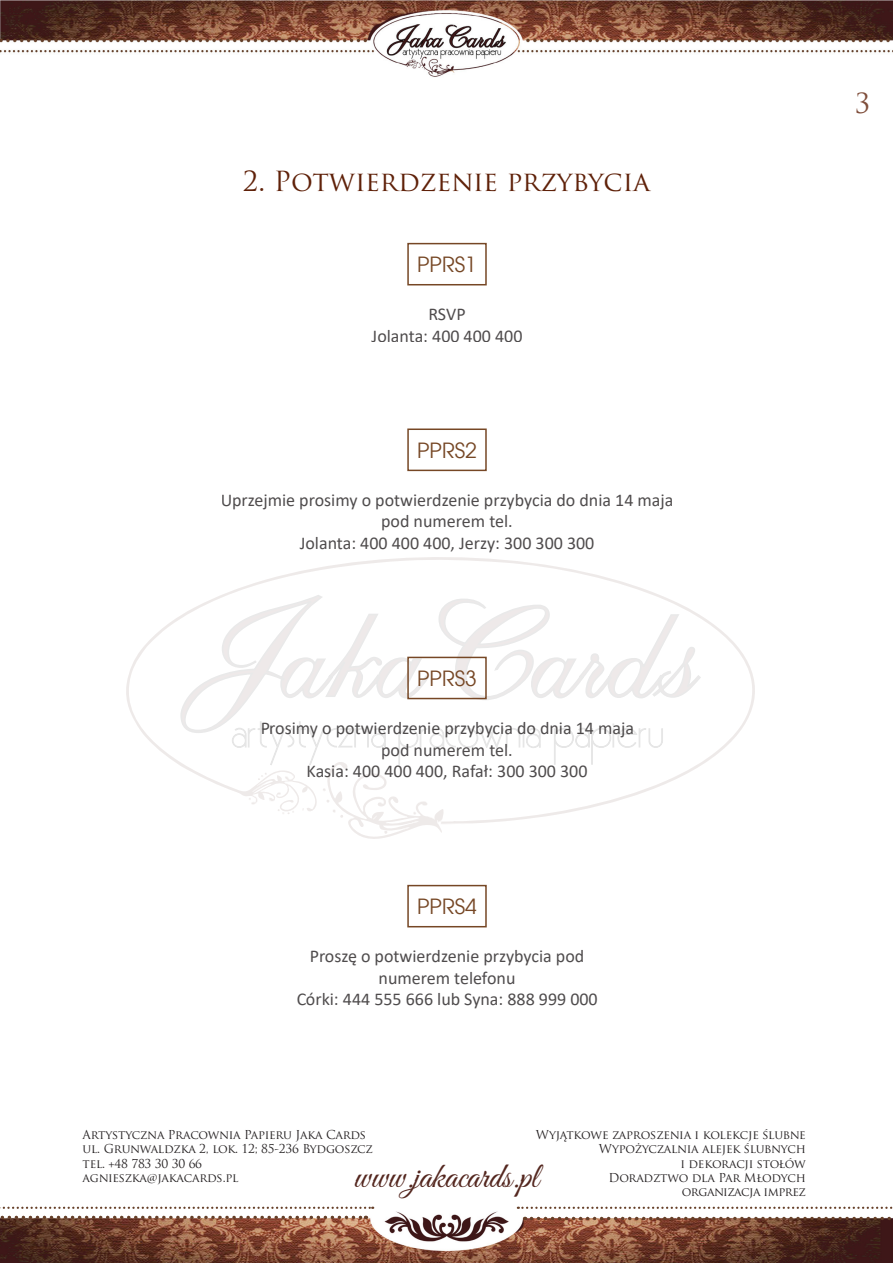
<style>
.page{position:relative;width:893px;height:1263px;background:#fff}
.page>*{position:absolute;margin:0;border:0;box-sizing:border-box;transform-origin:0 0}
.t1{font:36px "Great Vibes";color:#54271f}
.Styl_akapitowy_2{font:27px "Trajan Pro";color:#5f2109}
.Styl_akapitowy_3{font:21px "Avant Garde";color:#764725}
.t2{font:18px/21.6px "Calibri";color:#231f20;text-align:center}
.t3{font:12px/14.4px "Trajan Pro";letter-spacing:-.02em;color:#231f20}
</style>
<div class="page">
<img style="left:0;top:1206px;width:893px;height:57px">
<svg style="left:0;top:1216px;width:366px;height:3px"></svg>
<svg style="left:0;top:1206px;width:373px;height:3px"></svg>
<svg style="left:525px;top:1217px;width:368px;height:3px"></svg>
<svg style="left:518px;top:1206px;width:375px;height:3px"></svg>
<img style="left:0;top:0;width:893px;height:77px">
<svg style="left:126px;top:557px;width:629px;height:233px"></svg>
<svg style="left:231px;top:721px;width:433px;height:118px"></svg>
<div style="left:407px;top:243px;width:80px;height:42px;border:2px solid #764725"></div>
<div style="left:407px;top:428px;width:80px;height:43px;border:2px solid #764725"></div>
<div style="left:407px;top:657px;width:80px;height:42px;border:2px solid #764725"></div>
<div style="left:407px;top:885px;width:80px;height:42px;border:2px solid #764725"></div>
<p class="Styl_akapitowy_2" style="left:243px;top:165px;width:409px">2. Potwierdzenie przybycia</p>
<p class="Styl_akapitowy_3" style="left:417px;top:252px;width:61px">PPRS1</p>
<p class="t2" style="left:372px;top:304px;width:152px">RSVP<br>Jolanta: 400 400 400</p>
<p class="Styl_akapitowy_3" style="left:417px;top:437px;width:61px">PPRS2</p>
<p class="t2" style="left:221px;top:490px;width:454px">Uprzejmie prosimy o potwierdzenie przybycia do dnia 14 maja pod numerem tel.<br>Jolanta: 400 400 400, Jerzy: 300 300 300</p>
<p class="Styl_akapitowy_3" style="left:417px;top:666px;width:61px">PPRS3</p>
<p class="t2" style="left:260px;top:718px;width:375px">Prosimy o potwierdzenie przybycia do dnia 14 maja pod numerem tel.<br>Kasia: 400 400 400, Rafał: 300 300 300</p>
<p class="Styl_akapitowy_3" style="left:417px;top:894px;width:61px">PPRS4</p>
<p class="t2" style="left:296px;top:946px;width:303px">Proszę o potwierdzenie przybycia pod numerem telefonu<br>Córki: 444 555 666 lub Syna: 888 999 000</p>
<p class="t3" style="left:536px;top:1127px;width:271px;text-align:right">Wyjątkowe zaproszenia i kolekcje ślubne<br>Wypożyczalnia alejek ślubnych<br>i dekoracji stołów<br>Doradztwo dla Par Młodych organizacja imprez</p>
<p class="t3" style="left:83px;top:1127px;width:292px">Artystyczna Pracownia Papieru Jaka Cards ul. Grunwaldzka 2, lok. 12; 85-236 Bydgoszcz tel. +48 783 30 30 66<br>agnieszka@jakacards.pl</p>
<h1 class="t1" style="left:354px;top:1157px;width:186px">www.jakacards.pl</h1>
<h2 class="Styl_akapitowy_2" style="left:854px;top:86px;width:17px">3</h2>
</div>
